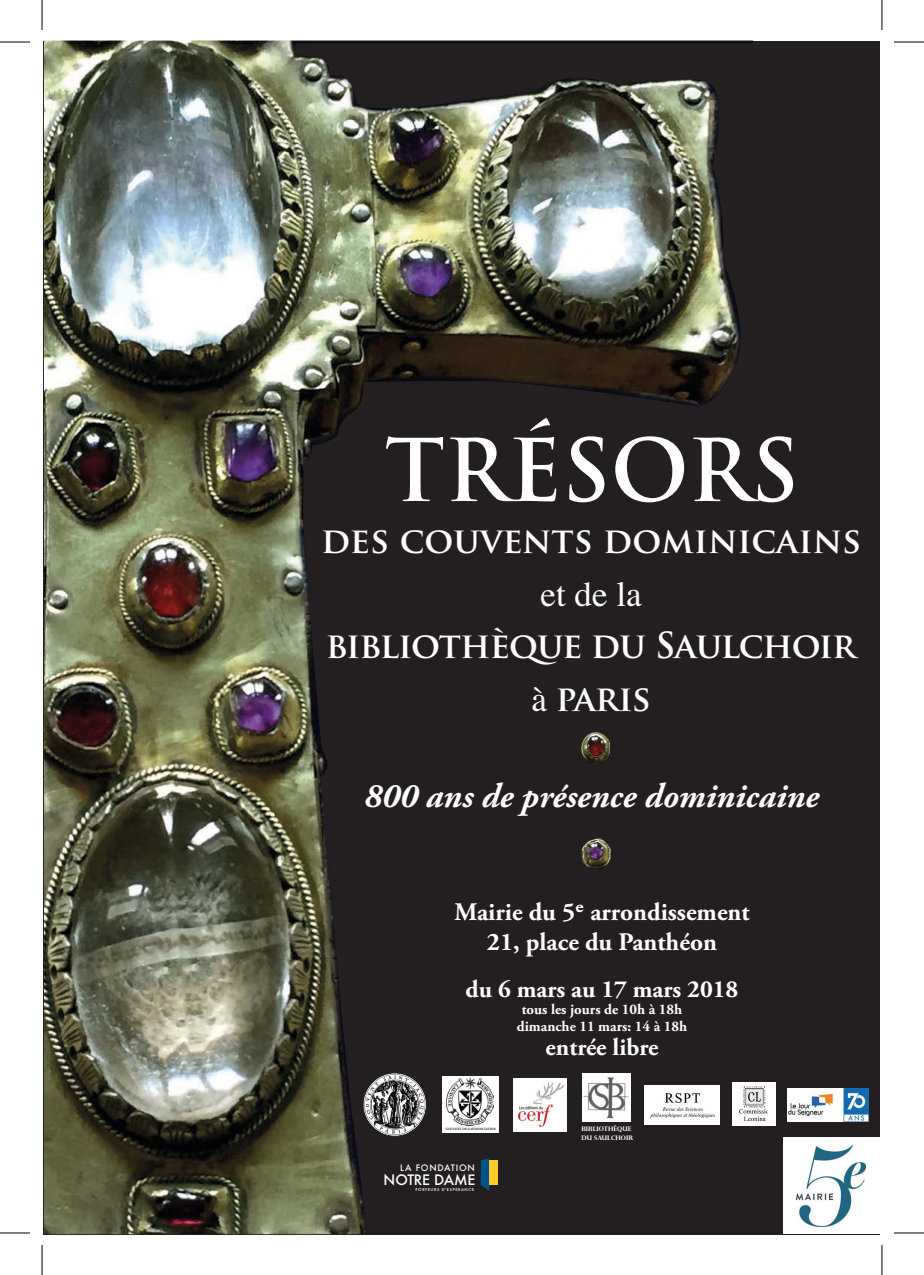
<style>
.page{position:relative;width:924px;height:1275px;background:#fff}
.page>*{position:absolute;margin:0;border:0;box-sizing:border-box;transform-origin:0 0}
.t1{font:700 84.2px "Trajan Pro";color:#fff}
.t2{font:700 35px/52.6px "Trajan Pro";letter-spacing:-.025em;color:#fff;text-align:center}
.t3{font:italic 700 34.4px "Adobe Garamond Pro";color:#fff}
.t4{font:700 25.2px/30.2px "Adobe Garamond Pro";color:#fff;text-align:center}
.t5{font:700 24.6px "Adobe Garamond Pro";color:#fff}
.t6{font:700 14.8px/16.8px "Adobe Garamond Pro";color:#fff;text-align:center}
.t7{font:500 14px "Futura";letter-spacing:-.01em;color:#fff}
.t8{font:500 8.6px "Futura";letter-spacing:.085em;color:#fff}
.t9{font:700 6.2px/8.8px "Perpetua Titling";color:#fff}
.t10{font:500 4px "Futura";letter-spacing:.15em;color:#fff}
.t11{font:700 3.4px "Adobe Garamond Pro";color:#231f20}
.s1{font-family:"Times";font-weight:400}
</style>
<div class="page">
<div style="left:44px;top:41px;width:835px;height:1193px;background:#231f20"></div>
<img style="left:44px;top:41px;width:708px;height:1193px">
<svg style="left:284px;top:43px;width:486px;height:1191px"></svg>
<img style="left:581px;top:732px;width:28px;height:32px">
<img style="left:581px;top:838px;width:29px;height:30px">
<svg style="left:362px;top:1072px;width:65px;height:64px"></svg>
<div style="left:643px;top:1085px;width:76px;height:40px;background:#fff"></div>
<div style="left:582px;top:1073px;width:48px;height:48px;background:#fff"></div>
<div style="left:513px;top:1077px;width:54px;height:54px;background:#fff"></div>
<div style="left:783px;top:1137px;width:96px;height:97px;background:#fff"></div>
<div style="left:441px;top:1076px;width:57px;height:57px;background:#fff"></div>
<img style="left:583px;top:1077px;width:46px;height:42px">
<img style="left:650px;top:1093px;width:63px;height:24px">
<img style="left:518px;top:1082px;width:45px;height:44px">
<div style="left:732px;top:1082px;width:43px;height:43px;background:#fff"></div>
<img style="left:739px;top:1086px;width:28px;height:34px">
<img style="left:446px;top:1077px;width:47px;height:48px">
<img style="left:796px;top:1145px;width:69px;height:81px">
<img style="left:787px;top:1088px;width:81px;height:33px">
<svg style="left:480px;top:1158px;width:9px;height:32px"></svg>
<div style="left:489px;top:1160px;width:9px;height:24px;background:#fecb2b"></div>
<hr style="left:0;top:42px;width:30px;height:1px;background:#000">
<hr style="left:893px;top:42px;width:30px;height:1px;background:#000">
<hr style="left:0;top:1232px;width:30px;height:1px;background:#000">
<hr style="left:893px;top:1232px;width:30px;height:1px;background:#000">
<hr style="left:42px;top:0;width:1px;height:30px;background:#000">
<hr style="left:42px;top:1245px;width:1px;height:30px;background:#000">
<hr style="left:881px;top:0;width:1px;height:30px;background:#000">
<hr style="left:881px;top:1245px;width:1px;height:30px;background:#000">
<p class="t1" style="left:385px;top:418px;width:415px">TRÉSORS</p>
<p class="t2" style="left:321px;top:514px;width:541px">des couvents dominicains <span class="s1">et de la<br></span>bibliothèque du Saulchoir <span class="s1">à</span> paris</p>
<p class="t3" style="left:364px;top:776px;width:456px">800 ans de présence dominicaine</p>
<p class="t4" style="left:454px;top:897px;width:297px">Mairie du 5e arrondissement<br>21, place du Panthéon</p>
<p class="t5" style="left:465px;top:975px;width:274px">du 6 mars au 17 mars 2018</p>
<p class="t6" style="left:516px;top:1001px;width:172px">tous les jours de 10h à 18h dimanche 11 mars: 14 à 18h</p>
<p class="t5" style="left:545px;top:1033px;width:113px">entrée libre</p>
<p class="t11" style="left:445px;top:1127px;width:52px">COUVENT DE L’ANNONCIATION</p>
<p class="t8" style="left:400px;top:1162px;width:76px">LA FONDATION</p>
<p class="t7" style="left:383px;top:1170px;width:93px">NOTRE DAME</p>
<p class="t10" style="left:415px;top:1186px;width:60px">PORTEURS DʼESPERANCE</p>
<p class="t9" style="left:581px;top:1124px;width:53px">BIBLIOTHÈQUE<br>DU SAULCHOIR</p>
</div>
